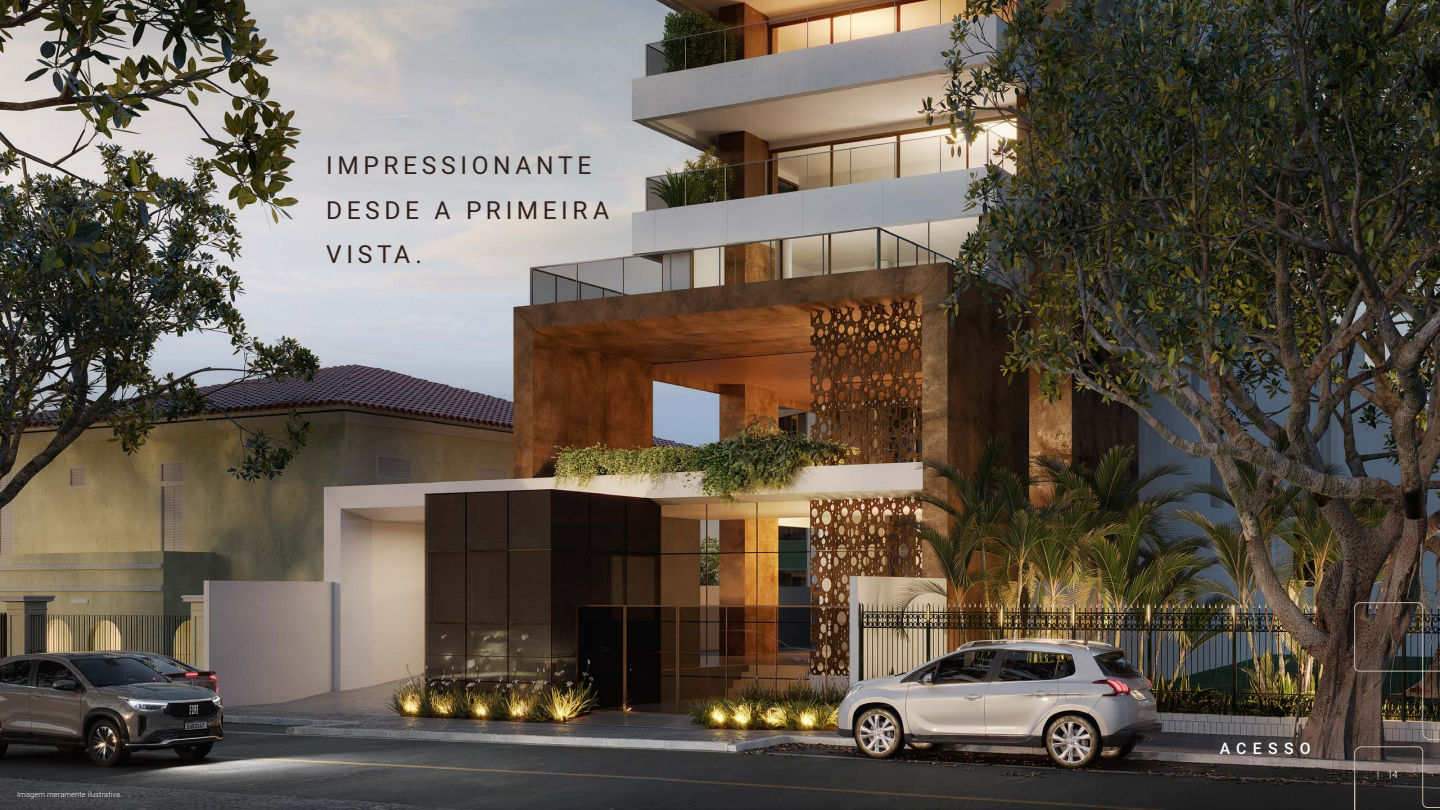
<style>
.page{position:relative;width:1440px;height:810px;background:#fff}
.page>*{position:absolute;margin:0;border:0;box-sizing:border-box;transform-origin:0 0}
.t1{font:24.6px/44.4px "Heebo";letter-spacing:.185em;color:#32201b}
.t2{font:500 15.75px "Heebo";letter-spacing:.4em;color:#fff}
.t3{font:300 9.75px "Heebo";color:#fff}
.t4{font:300 7.5px "Heebo";letter-spacing:.01em;color:#fff}
</style>
<div class="page">
<img style="left:0;top:0;width:1440px;height:810px">
<svg style="left:1354px;top:602px;width:86px;height:208px;background:#473f39"></svg>
<p class="t1" style="left:326px;top:143px;width:284px">IMPRESSIONANTE<br>DESDE A PRIMEIRA<br>VISTA.</p>
<p class="t4" style="left:17px;top:789px;width:106px">Imagem meramente ilustrativa.</p>
<p class="t2" style="left:1220px;top:737px;width:92px">ACESSO</p>
<p class="t3" style="left:1377px;top:768px;width:22px">| 14</p>
</div>
